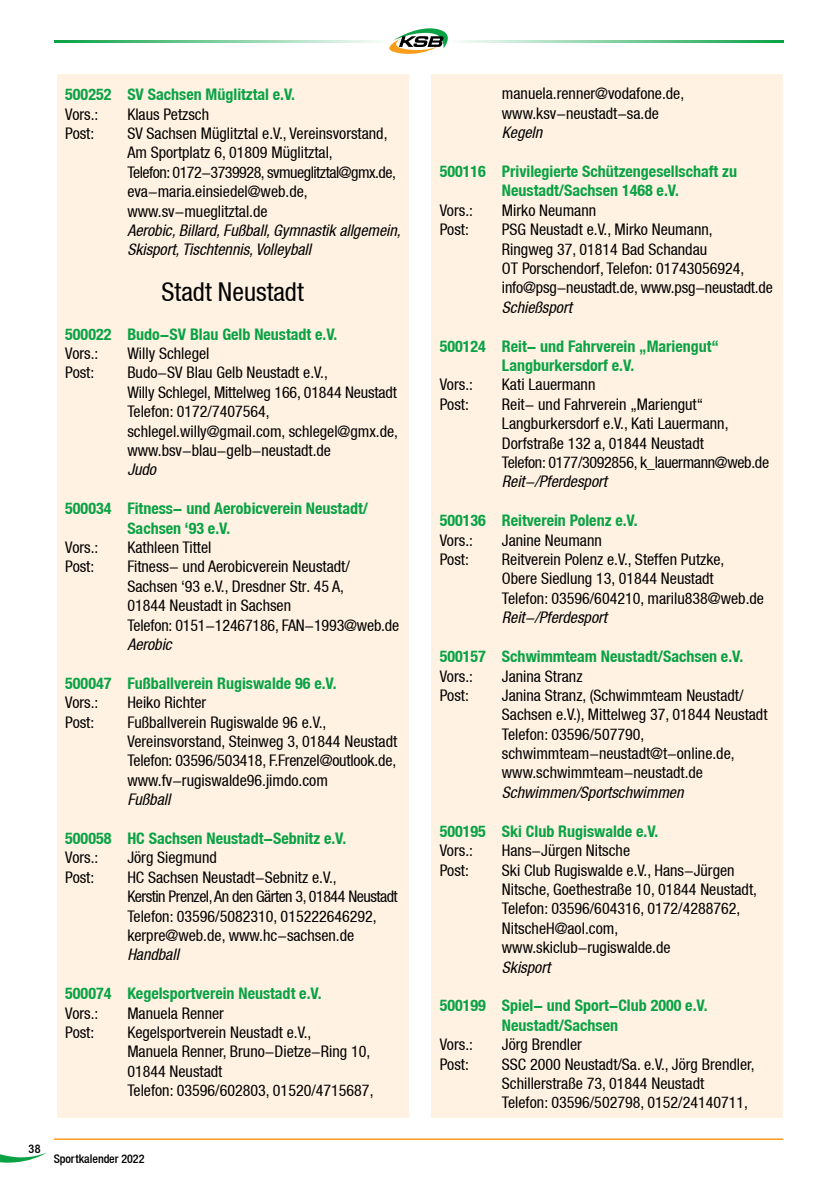
<style>
.page{position:relative;width:840px;height:1191px;background:#fff}
.page>*{position:absolute;margin:0;border:0;box-sizing:border-box;transform-origin:0 0}
.t1{font:condensed 26px "Helvetica Neue";color:#000}
.t2{font:condensed 16px/19.4px "Helvetica Neue";color:#000}
.t3{font:700 condensed 16px/19.4px "Helvetica Neue";color:#0aa245}
.t4{font:italic condensed 16px/19.4px "Helvetica Neue";color:#000}
.t5{font:500 condensed 12px "Helvetica Neue";letter-spacing:-.005em;color:#000}
</style>
<div class="page">
<hr style="left:54px;top:40px;width:335px;height:3px;background:#0aa245">
<hr style="left:447px;top:40px;width:335px;height:3px;background:#0aa245">
<svg style="left:389px;top:28px;width:58px;height:26px"></svg>
<svg style="left:0;top:1152px;width:47px;height:10px"></svg>
<hr style="left:54px;top:1138px;width:728px;height:2px;background:#f99d1c">
<div style="left:57px;top:74px;width:351px;height:1043px;background:#fff2e2"></div>
<div style="left:431px;top:74px;width:351px;height:1043px;background:#fff2e2"></div>
<p class="t3" style="left:65px;top:85px;width:231px">500252 SV Sachsen Müglitztal e.V.</p>
<p class="t2" style="left:65px;top:104px;width:35px">Vors.:</p>
<p class="t2" style="left:127px;top:104px;width:83px">Klaus Petzsch</p>
<p class="t2" style="left:65px;top:123px;width:31px">Post:</p>
<p class="t2" style="left:127px;top:123px;width:270px">SV Sachsen Müglitztal e.V., Vereinsvorstand, Am Sportplatz 6, 01809 Müglitztal,<br>Telefon: 0172-3739928, svmueglitztal@gmx.de, eva-maria.einsiedel@web.de, www.sv-mueglitztal.de</p>
<p class="t4" style="left:127px;top:220px;width:275px">Aerobic, Billard, Fußball, Gymnastik allgemein,<br>Skisport, Tischtennis, Volleyball</p>
<h1 class="t1" style="left:161px;top:277px;width:143px">Stadt Neustadt</h1>
<p class="t3" style="left:65px;top:324px;width:273px">500022 Budo-SV Blau Gelb Neustadt e.V.</p>
<p class="t2" style="left:65px;top:343px;width:35px">Vors.:</p>
<p class="t2" style="left:127px;top:343px;width:84px">Willy Schlegel</p>
<p class="t2" style="left:65px;top:363px;width:31px">Post:</p>
<p class="t2" style="left:127px;top:363px;width:272px">Budo-SV Blau Gelb Neustadt e.V.,<br>Willy Schlegel, Mittelweg 166, 01844 Neustadt Telefon: 0172/7407564, schlegel.willy@gmail.com, schlegel@gmx.de, www.bsv-blau-gelb-neustadt.de</p>
<p class="t4" style="left:127px;top:460px;width:30px">Judo</p>
<p class="t3" style="left:127px;top:498px;width:242px;text-indent:-62px">500034 Fitness- und Aerobicverein Neustadt/<br>Sachsen ‘93 e.V.</p>
<p class="t2" style="left:65px;top:537px;width:35px">Vors.:</p>
<p class="t2" style="left:127px;top:537px;width:85px">Kathleen Tittel</p>
<p class="t2" style="left:65px;top:557px;width:31px">Post:</p>
<p class="t2" style="left:127px;top:557px;width:273px">Fitness- und Aerobicverein Neustadt/ Sachsen ‘93 e.V., Dresdner Str. 45 A,<br>01844 Neustadt in Sachsen<br>Telefon: 0151-12467186, FAN-1993@web.de</p>
<p class="t4" style="left:127px;top:634px;width:46px">Aerobic</p>
<p class="t3" style="left:65px;top:673px;width:273px">500047 Fußballverein Rugiswalde 96 e.V.</p>
<p class="t2" style="left:65px;top:693px;width:35px">Vors.:</p>
<p class="t2" style="left:127px;top:693px;width:80px">Heiko Richter</p>
<p class="t2" style="left:65px;top:712px;width:31px">Post:</p>
<p class="t2" style="left:127px;top:712px;width:271px">Fußballverein Rugiswalde 96 e.V., Vereinsvorstand, Steinweg 3, 01844 Neustadt Telefon: 03596/503418, F.Frenzel@outlook.de, www.fv-rugiswalde96.jimdo.com</p>
<p class="t4" style="left:127px;top:790px;width:44px">Fußball</p>
<p class="t3" style="left:65px;top:828px;width:282px">500058 HC Sachsen Neustadt-Sebnitz e.V.</p>
<p class="t2" style="left:65px;top:848px;width:35px">Vors.:</p>
<p class="t2" style="left:127px;top:848px;width:91px">Jörg Siegmund</p>
<p class="t2" style="left:65px;top:867px;width:31px">Post:</p>
<p class="t2" style="left:127px;top:867px;width:272px">HC Sachsen Neustadt-Sebnitz e.V.,<br>Kerstin Prenzel, An den Gärten 3, 01844 Neustadt Telefon: 03596/5082310, 015222646292, kerpre@web.de, www.hc-sachsen.de</p>
<p class="t4" style="left:127px;top:945px;width:53px">Handball</p>
<p class="t3" style="left:65px;top:983px;width:257px">500074 Kegelsportverein Neustadt e.V.</p>
<p class="t2" style="left:65px;top:1003px;width:35px">Vors.:</p>
<p class="t2" style="left:127px;top:1003px;width:98px">Manuela Renner</p>
<p class="t2" style="left:65px;top:1022px;width:31px">Post:</p>
<p class="t2" style="left:127px;top:1022px;width:247px">Kegelsportverein Neustadt e.V.,<br>Manuela Renner, Bruno-Dietze-Ring 10,<br>01844 Neustadt<br>Telefon: 03596/602803, 01520/4715687,</p>
<p class="t5" style="left:29px;top:1142px;width:13px">38</p>
<p class="t5" style="left:54px;top:1151px;width:92px">Sportkalender 2022</p>
<p class="t2" style="left:501px;top:84px;width:184px">manuela.renner@vodafone.de, www.ksv-neustadt-sa.de</p>
<p class="t4" style="left:501px;top:123px;width:42px">Kegeln</p>
<p class="t3" style="left:439px;top:161px;width:298px;text-align:center">500116 Privilegierte Schützengesellschaft zu<br>Neustadt/Sachsen 1468 e.V.</p>
<p class="t2" style="left:439px;top:200px;width:35px">Vors.:</p>
<p class="t2" style="left:501px;top:200px;width:96px">Mirko Neumann</p>
<p class="t2" style="left:439px;top:220px;width:31px">Post:</p>
<p class="t2" style="left:501px;top:220px;width:272px">PSG Neustadt e.V., Mirko Neumann,<br>Ringweg 37, 01814 Bad Schandau<br>OT Porschendorf, Telefon: 01743056924, info@psg-neustadt.de, www.psg-neustadt.de</p>
<p class="t4" style="left:501px;top:297px;width:71px">Schießsport</p>
<p class="t3" style="left:501px;top:336px;width:218px;text-indent:-62px">500124 Reit- und Fahrverein „Mariengut“<br>Langburkersdorf e.V.</p>
<p class="t2" style="left:439px;top:375px;width:35px">Vors.:</p>
<p class="t2" style="left:501px;top:375px;width:95px">Kati Lauermann</p>
<p class="t2" style="left:439px;top:394px;width:31px">Post:</p>
<p class="t2" style="left:501px;top:394px;width:268px">Reit- und Fahrverein „Mariengut“ Langburkersdorf e.V., Kati Lauermann, Dorfstraße 132 a, 01844 Neustadt<br>Telefon: 0177/3092856, k_lauermann@web.de</p>
<p class="t4" style="left:501px;top:472px;width:106px">Reit-/Pferdesport</p>
<p class="t3" style="left:439px;top:510px;width:199px">500136 Reitverein Polenz e.V.</p>
<p class="t2" style="left:439px;top:530px;width:35px">Vors.:</p>
<p class="t2" style="left:501px;top:530px;width:101px">Janine Neumann</p>
<p class="t2" style="left:439px;top:549px;width:31px">Post:</p>
<p class="t2" style="left:501px;top:549px;width:263px">Reitverein Polenz e.V., Steffen Putzke,<br>Obere Siedlung 13, 01844 Neustadt<br>Telefon: 03596/604210, marilu838@web.de</p>
<p class="t4" style="left:501px;top:608px;width:106px">Reit-/Pferdesport</p>
<p class="t3" style="left:439px;top:646px;width:305px">500157 Schwimmteam Neustadt/Sachsen e.V.</p>
<p class="t2" style="left:439px;top:666px;width:35px">Vors.:</p>
<p class="t2" style="left:501px;top:666px;width:82px">Janina Stranz</p>
<p class="t2" style="left:439px;top:685px;width:31px">Post:</p>
<p class="t2" style="left:501px;top:685px;width:267px">Janina Stranz, (Schwimmteam Neustadt/ Sachsen e.V.), Mittelweg 37, 01844 Neustadt Telefon: 03596/507790, schwimmteam-neustadt@t-online.de, www.schwimmteam-neustadt.de</p>
<p class="t4" style="left:501px;top:782px;width:183px">Schwimmen/Sportschwimmen</p>
<p class="t3" style="left:439px;top:821px;width:220px">500195 Ski Club Rugiswalde e.V.</p>
<p class="t2" style="left:439px;top:840px;width:35px">Vors.:</p>
<p class="t2" style="left:501px;top:840px;width:130px">Hans-Jürgen Nitsche</p>
<p class="t2" style="left:439px;top:860px;width:31px">Post:</p>
<p class="t2" style="left:501px;top:860px;width:256px">Ski Club Rugiswalde e.V., Hans-Jürgen Nitsche, Goethestraße 10, 01844 Neustadt, Telefon: 03596/604316, 0172/4288762, NitscheH@aol.com, www.skiclub-rugiswalde.de</p>
<p class="t4" style="left:501px;top:957px;width:50px">Skisport</p>
<p class="t3" style="left:501px;top:995px;width:207px;text-indent:-62px">500199 Spiel- und Sport-Club 2000 e.V.<br>Neustadt/Sachsen</p>
<p class="t2" style="left:439px;top:1034px;width:35px">Vors.:</p>
<p class="t2" style="left:501px;top:1034px;width:81px">Jörg Brendler</p>
<p class="t2" style="left:439px;top:1054px;width:31px">Post:</p>
<p class="t2" style="left:501px;top:1054px;width:254px">SSC 2000 Neustadt/Sa. e.V., Jörg Brendler,<br>Schillerstraße 73, 01844 Neustadt<br>Telefon: 03596/502798, 0152/24140711,</p>
</div>
